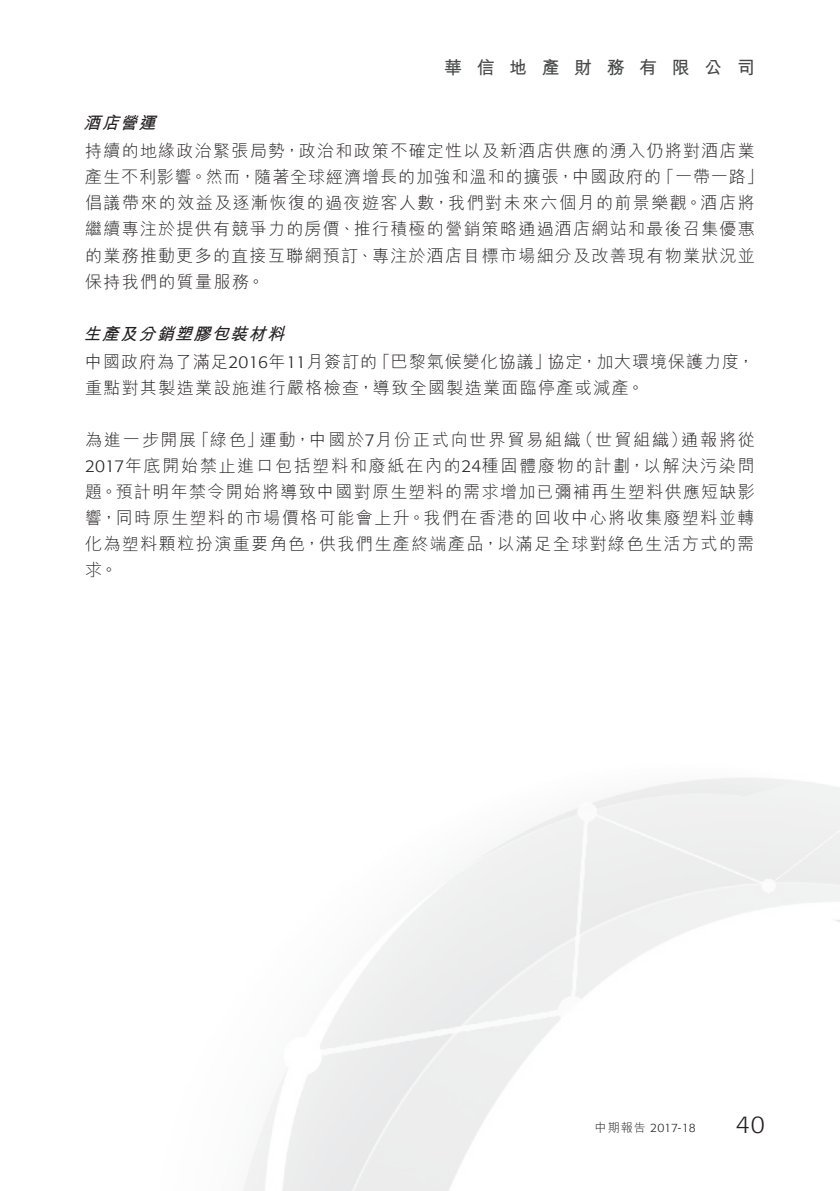
<style>
.page{position:relative;width:840px;height:1191px;background:#fff}
.page>*{position:absolute;margin:0;border:0;box-sizing:border-box;transform-origin:0 0}
.t1{font:300 24px "Formata";color:#231f20}
.t2{font:700 18px "M Hei HK";color:#454647}
.Body_Text{font:300 17px/26px "M Hei HK";letter-spacing:.075em;color:#231f20}
.Body_Text-2{font:300 17px "M Hei HK";letter-spacing:.055em;color:#231f20}
.Body_Text-3{font:300 17px "M Hei HK";letter-spacing:.11em;color:#231f20}
.Heading_3{font:italic 700 17px "M Hei HK";color:#231f20}
.t3{font:300 12px "Formata";letter-spacing:-.01em;color:#231f20}
.s1{font-family:"Formata"}
.s2{font-family:"M Hei HK"}
</style>
<div class="page">
<p class="t2" style="left:444px;top:54px;width:19px">華</p>
<p class="t2" style="left:476px;top:54px;width:19px">信</p>
<p class="t2" style="left:509px;top:54px;width:20px">地</p>
<p class="t2" style="left:541px;top:54px;width:19px">產</p>
<p class="t2" style="left:574px;top:54px;width:19px">財</p>
<p class="t2" style="left:606px;top:54px;width:19px">務</p>
<p class="t2" style="left:639px;top:54px;width:19px">有</p>
<p class="t2" style="left:671px;top:54px;width:19px">限</p>
<p class="t2" style="left:704px;top:54px;width:19px">公</p>
<p class="t2" style="left:736px;top:54px;width:19px">司</p>
<p class="Heading_3" style="left:83px;top:110px;width:79px">酒店營運</p>
<p class="Body_Text" style="left:657px;top:138px;width:107px;text-indent:-572px">持續的地緣政治緊張局勢，政治和政策不確定性以及新酒店供應的湧入仍將對酒店業「一帶一路「</p>
<p class="Body_Text" style="left:85px;top:164px;width:671px">產生不利影響。然而，隨著全球經濟增長的加強和溫和的擴張，中國政府的<br>倡議帶來的效益及逐漸恢復的過夜遊客人數，我們對未來六個月的前景樂觀。酒店將繼續專注於提供有競爭力的房價、推行積極的營銷策略通過酒店網站和最後召集優惠的業務推動更多的直接互聯網預訂、專注於酒店目標市場細分及改善現有物業狀況並保持我們的質量服務。</p>
<p class="Heading_3" style="left:83px;top:321px;width:208px">生產及分銷塑膠包裝材料</p>
<p class="Body_Text-2" style="left:547px;top:353px;width:208px">協定，加大環境保護力度，</p>
<p class="Body_Text-2" style="left:373px;top:353px;width:179px">「巴黎氣候變化協議」</p>
<p class="Body_Text" style="left:85px;top:349px;width:560px">中國政府為了滿足<span class="s1">2016</span>年<span class="s1">11</span>月簽訂的<br>重點對其製造業設施進行嚴格檢查，導致全國製造業面臨停產或減產。</p>
<p class="Body_Text" style="left:576px;top:427px;width:113px">（世貿組織）</p>
<p class="Body_Text-3" style="left:260px;top:431px;width:322px">運動，中國於<span class="s1">7</span>月份正式向世界貿易組織</p>
<p class="Body_Text" style="left:681px;top:427px;width:75px">通報將從</p>
<p class="Body_Text" style="left:193px;top:427px;width:72px">「綠色」</p>
<p class="Body_Text" style="left:85px;top:427px;width:671px">為進一步開展<br><span class="s1">2017</span>年底開始禁止進口包括塑料和廢紙在內的<span class="s1">24</span>種固體廢物的計劃，以解決污染問題。預計明年禁令開始將導致中國對原生塑料的需求增加已彌補再生塑料供應短缺影響，同時原生塑料的市場價格可能會上升。我們在香港的回收中心將收集廢塑料並轉化為塑料顆粒扮演重要角色，供我們生產終端產品，以滿足全球對綠色生活方式的需求。</p>
<p class="t3" style="left:594px;top:1121px;width:102px"><span class="s2">中期報告</span> 2017-18</p>
<h1 class="t1" style="left:735px;top:1110px;width:30px">40</h1>
</div>
